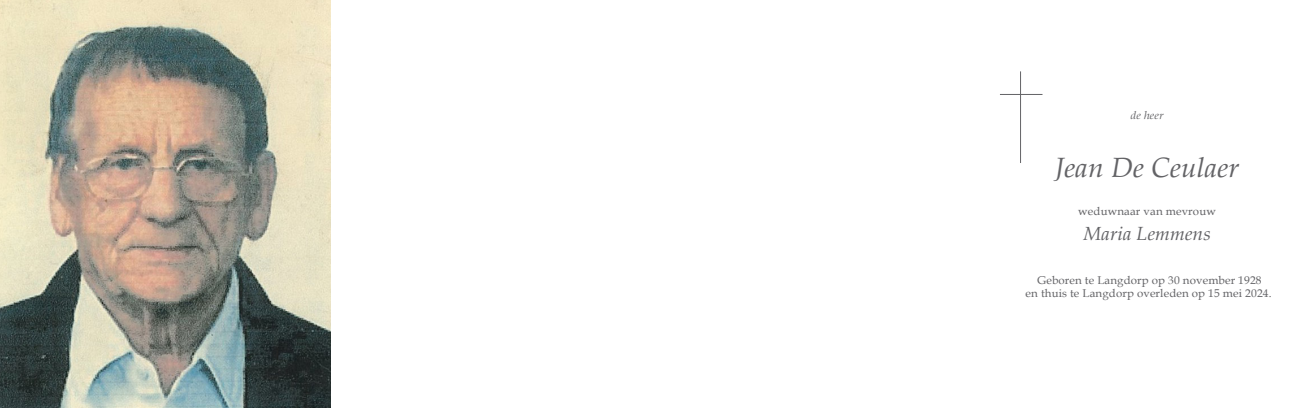
<style>
.page{position:relative;width:1312px;height:408px;background:#fff}
.page>*{position:absolute;margin:0;border:0;box-sizing:border-box;transform-origin:0 0}
.t1{font:italic 27.5px "Zapf Calligraphic 801 BT";letter-spacing:.01em;color:#636366}
.t2{font:italic 18.75px "Zapf Calligraphic 801 BT";letter-spacing:.01em;color:#636366}
.t3{font:11.25px/13.5px "Book Antiqua";letter-spacing:.01em;color:#636366;text-align:center}
.t4{font:italic 11.25px "Book Antiqua";letter-spacing:.01em;color:#636366}
</style>
<div class="page">
<img style="left:0;top:0;width:330px;height:407px">
<hr style="left:1019px;top:71px;width:1px;height:92px;background:#636366">
<hr style="left:999px;top:94px;width:43px;height:1px;background:#636366">
<p class="t4" style="left:1130px;top:107px;width:34px">de heer</p>
<p class="t1" style="left:1054px;top:150px;width:185px">Jean De Ceulaer</p>
<p class="t3" style="left:1077px;top:204px;width:139px">weduwnaar van mevrouw</p>
<p class="t2" style="left:1083px;top:221px;width:129px">Maria Lemmens</p>
<p class="t3" style="left:1025px;top:272px;width:247px">Geboren te Langdorp op 30 november 1928<br>en thuis te Langdorp overleden op 15 mei 2024.</p>
</div>
